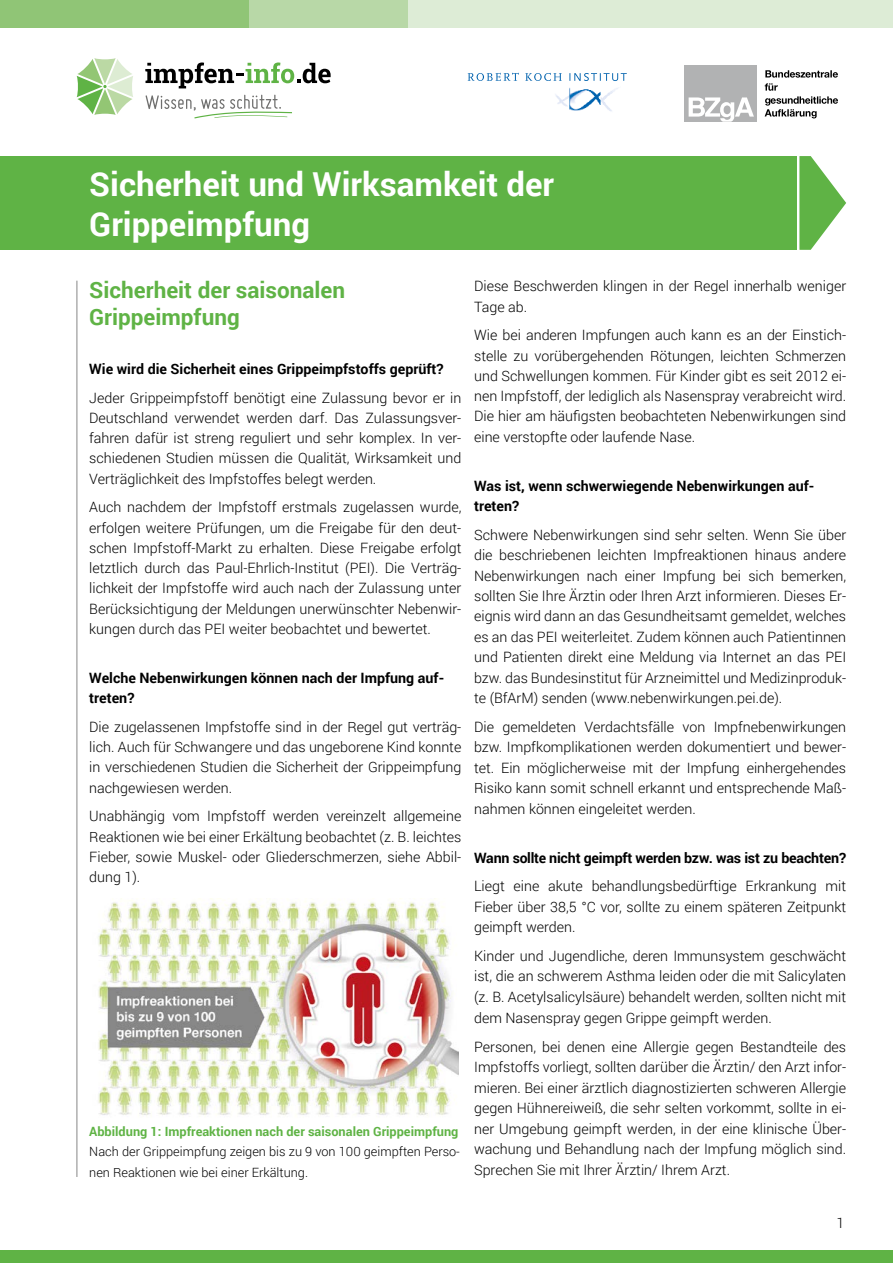
<style>
.page{position:relative;width:893px;height:1263px;background:#fff}
.page>*{position:absolute;margin:0;border:0;box-sizing:border-box;transform-origin:0 0}
.t1{font:700 33px/40.5px "Roboto";color:#fff}
.t2{font:700 22.5px/27px "Roboto";color:#5fb345}
.Fließtext{font:300 14.25px/20.2px "Roboto";color:#000;text-align:justify}
.t3{font:700 14.25px/20.2px "Roboto";color:#000}
.Überschrift_grüne_Kästen{font:300 12.75px/20.2px "Roboto";color:#000}
.Überschrift_grüne_Kästen-2{font:700 12.75px "Roboto";color:#5fb345}
</style>
<div class="page">
<img style="left:98px;top:901px;width:360px;height:215px">
<svg style="left:765px;top:70px;width:73px;height:48px"></svg>
<div style="left:684px;top:65px;width:73px;height:57px;background:#b1b2b3"></div>
<svg style="left:689px;top:97px;width:65px;height:25px"></svg>
<svg style="left:468px;top:73px;width:159px;height:8px"></svg>
<img style="left:555px;top:87px;width:63px;height:24px">
<div style="left:0;top:0;width:256px;height:28px;background:#90c576"></div>
<div style="left:249px;top:0;width:160px;height:28px;background:#b8d8a7"></div>
<div style="left:409px;top:0;width:484px;height:28px;background:#ddecd6"></div>
<div style="left:0;top:156px;width:797px;height:94px;background:#5fb345"></div>
<svg style="left:799px;top:156px;width:47px;height:94px"></svg>
<hr style="left:77px;top:281px;width:1px;height:896px;background:#878786">
<div style="left:0;top:1250px;width:893px;height:13px;background:#5fb345"></div>
<svg style="left:145px;top:62px;width:186px;height:26px"></svg>
<svg style="left:146px;top:95px;width:146px;height:23px"></svg>
<svg style="left:77px;top:58px;width:56px;height:57px"></svg>
<h1 class="t1" style="left:89px;top:162px;width:466px">Sicherheit und Wirksamkeit der<br>Grippeimpfung</h1>
<h2 class="t2" style="left:89px;top:275px;width:257px">Sicherheit der saisonalen<br>Grippeimpfung</h2>
<h3 class="t3" style="left:89px;top:358px;width:356px">Wie wird die Sicherheit eines Grippeimpfstoffs geprüft?</h3>
<p class="Fließtext" style="left:89px;top:387px;width:374px">Jeder Grippeimpfstoff benötigt eine Zulassung bevor er in Deutschland verwendet werden darf. Das Zulassungsver&shy;fahren dafür ist streng reguliert und sehr komplex. In ver&shy;schiedenen Studien müssen die Qualität, Wirksamkeit und Verträglichkeit des Impfstoffes belegt werden.</p>
<p class="Fließtext" style="left:89px;top:497px;width:374px">Auch nachdem der Impfstoff erstmals zugelassen wurde, erfolgen weitere Prüfungen, um die Freigabe für den deut&shy;schen Impfstoff-Markt zu erhalten. Diese Freigabe erfolgt letztlich durch das Paul-Ehrlich-Institut (PEI). Die Verträg&shy;lichkeit der Impfstoffe wird auch nach der Zulassung unter Berücksichtigung der Meldungen unerwünschter Nebenwir&shy;kungen durch das PEI weiter beobachtet und bewertet.</p>
<h3 class="t3" style="left:89px;top:667px;width:357px">Welche Nebenwirkungen können nach der Impfung auf&shy;treten?</h3>
<p class="Fließtext" style="left:89px;top:716px;width:374px">Die zugelassenen Impfstoffe sind in der Regel gut verträg&shy;lich. Auch für Schwangere und das ungeborene Kind konnte in verschiedenen Studien die Sicherheit der Grippeimpfung nachgewiesen werden.</p>
<p class="Fließtext" style="left:89px;top:806px;width:374px">Unabhängig vom Impfstoff werden vereinzelt allgemeine Reaktionen wie bei einer Erkältung beobachtet (z. B. leichtes Fieber, sowie Muskel- oder Gliederschmerzen, siehe Abbil&shy;dung 1).</p>
<p class="Überschrift_grüne_Kästen-2" style="left:89px;top:1122px;width:371px">Abbildung 1: Impfreaktionen nach der saisonalen Grippeimpfung</p>
<p class="Überschrift_grüne_Kästen" style="left:89px;top:1141px;width:372px">Nach der Grippeimpfung zeigen bis zu 9 von 100 geimpften Perso&shy;nen Reaktionen wie bei einer Erkältung.</p>
<p class="Fließtext" style="left:474px;top:276px;width:374px">Diese Beschwerden klingen in der Regel innerhalb weniger<br>Tage ab.</p>
<p class="Fließtext" style="left:474px;top:325px;width:374px">Wie bei anderen Impfungen auch kann es an der Einstich&shy;stelle zu vorübergehenden Rötungen, leichten Schmerzen und Schwellungen kommen. Für Kinder gibt es seit 2012 ei&shy;nen Impfstoff, der lediglich als Nasenspray verabreicht wird.<br>Die hier am häufigsten beobachteten Nebenwirkungen sind eine verstopfte oder laufende Nase.</p>
<h3 class="t3" style="left:474px;top:475px;width:342px">Was ist, wenn schwerwiegende Nebenwirkungen auf&shy;treten?</h3>
<p class="Fließtext" style="left:474px;top:524px;width:374px">Schwere Nebenwirkungen sind sehr selten. Wenn Sie über die beschriebenen leichten Impfreaktionen hinaus andere Nebenwirkungen nach einer Impfung bei sich bemerken, sollten Sie Ihre Ärztin oder Ihren Arzt informieren. Dieses Er&shy;eignis wird dann an das Gesundheitsamt gemeldet, welches es an das PEI weiterleitet. Zudem können auch Patientinnen und Patienten direkt eine Meldung via Internet an das PEI bzw. das Bundesinstitut für Arzneimittel und Medizinproduk&shy;te (BfArM) senden (www.nebenwirkungen.pei.de).</p>
<p class="Fließtext" style="left:474px;top:716px;width:374px">Die gemeldeten Verdachtsfälle von Impfnebenwirkungen bzw. Impfkomplikationen werden dokumentiert und bewer&shy;tet. Ein möglicherweise mit der Impfung einhergehendes Risiko kann somit schnell erkannt und entsprechende Maß&shy;nahmen können eingeleitet werden.</p>
<h3 class="t3" style="left:474px;top:847px;width:373px">Wann sollte nicht geimpft werden bzw. was ist zu beachten?</h3>
<p class="Fließtext" style="left:474px;top:876px;width:374px">Liegt eine akute behandlungsbedürftige Erkrankung mit Fieber über 38,5 °C vor, sollte zu einem späteren Zeitpunkt geimpft werden.</p>
<p class="Fließtext" style="left:474px;top:945px;width:374px">Kinder und Jugendliche, deren Immunsystem geschwächt ist, die an schwerem Asthma leiden oder die mit Salicylaten (z. B. Acetylsalicylsäure) behandelt werden, sollten nicht mit dem Nasenspray gegen Grippe geimpft werden.</p>
<p class="Fließtext" style="left:474px;top:1036px;width:374px">Personen, bei denen eine Allergie gegen Bestandteile des Impfstoffs vorliegt, sollten darüber die Ärztin/ den Arzt infor&shy;mieren. Bei einer ärztlich diagnostizierten schweren Allergie gegen Hühnereiweiß, die sehr selten vorkommt, sollte in ei&shy;ner Umgebung geimpft werden, in der eine klinische Über&shy;wachung und Behandlung nach der Impfung möglich sind.<br>Sprechen Sie mit Ihrer Ärztin/ Ihrem Arzt.</p>
<p class="Fließtext" style="left:837px;top:1212px;width:9px">1</p>
</div>
